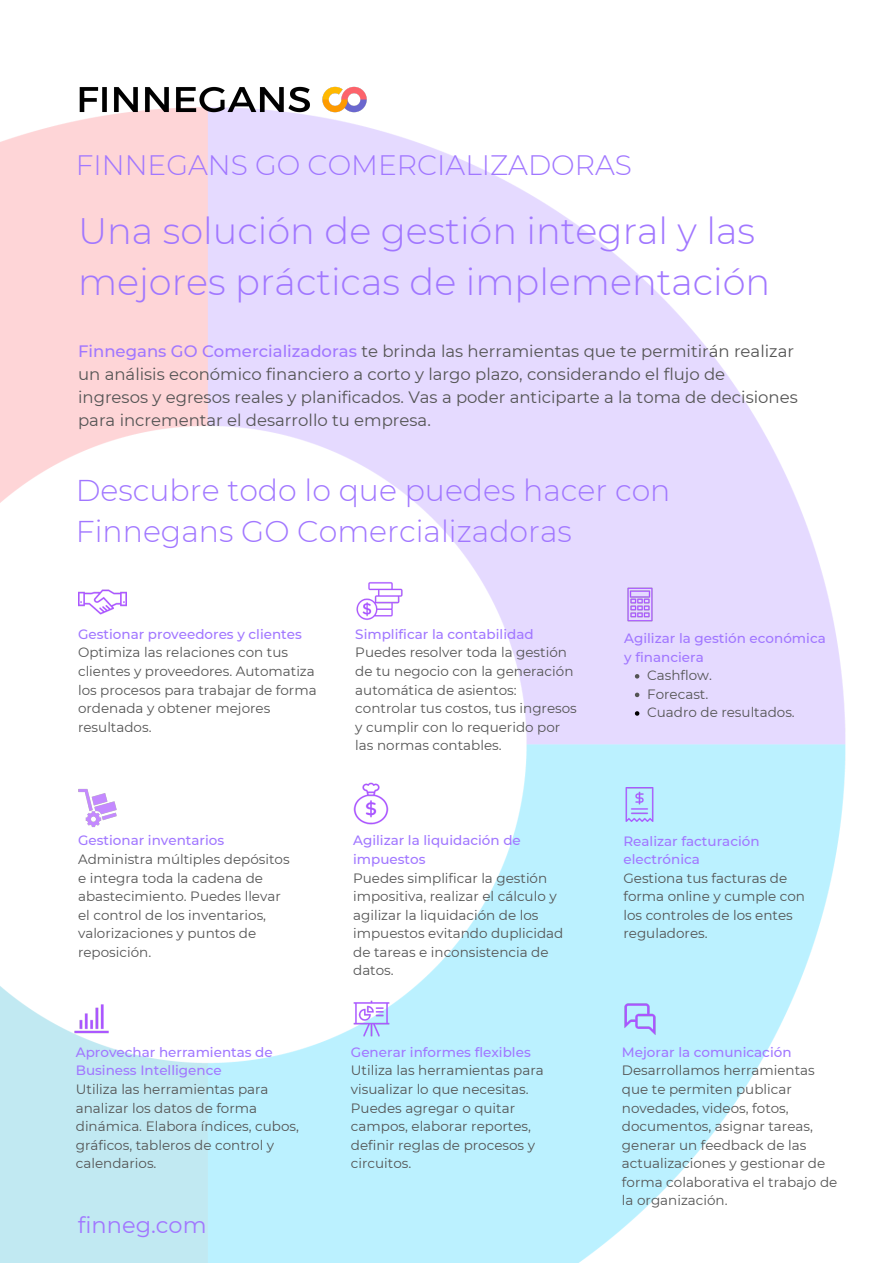
<style>
.page{position:relative;width:893px;height:1263px;background:#fff}
.page>*{position:absolute;margin:0;border:0;box-sizing:border-box;transform-origin:0 0}
.t1{font:300 36.75px/51.4px "Montserrat";color:#a177ff}
.t2{font:300 30px/41.6px "Montserrat";color:#a177ff}
.t3{font:300 28.12px "Montserrat";color:#a177ff}
.t4{font:22.5px "Montserrat";color:#a177ff}
.t5{font:16.5px/23.1px "Montserrat";color:#545454}
.t6{font:13.5px/18.6px "Montserrat";color:#545454}
.t7{font:500 13.5px/18.6px "Montserrat";color:#a177ff}
.s1{font-weight:500;color:#a177ff}
</style>
<div class="page">
<img style="left:0;top:128px;width:846px;height:1135px">
<img style="left:622px;top:1001px;width:36px;height:36px">
<img style="left:353px;top:1001px;width:36px;height:36px">
<img style="left:74px;top:1001px;width:37px;height:37px">
<img style="left:618px;top:783px;width:42px;height:43px">
<img style="left:355px;top:577px;width:49px;height:48px">
<img style="left:78px;top:578px;width:48px;height:48px">
<img style="left:347px;top:779px;width:48px;height:49px">
<img style="left:47px;top:86px;width:322px;height:42px">
<img style="left:622px;top:586px;width:36px;height:36px">
<svg style="left:635px;top:674px;width:4px;height:4px"></svg>
<svg style="left:635px;top:693px;width:4px;height:4px"></svg>
<svg style="left:635px;top:711px;width:4px;height:5px"></svg>
<img style="left:78px;top:788px;width:39px;height:39px">
<h3 class="t3" style="left:76px;top:147px;width:557px">FINNEGANS GO COMERCIALIZADORAS</h3>
<h1 class="t1" style="left:78px;top:205px;width:694px">Una solución de gestión integral y las mejores prácticas de implementación</h1>
<p class="t5" style="left:78px;top:340px;width:721px"><span class="s1">Finnegans GO Comercializadoras</span> te brinda las herramientas que te permitirán realizar un análisis económico financiero a corto y largo plazo, considerando el flujo de ingresos y egresos reales y planificados. Vas a poder anticiparte a la toma de decisiones para incrementar el desarrollo tu empresa.</p>
<h2 class="t2" style="left:76px;top:469px;width:596px">Descubre todo lo que puedes hacer con<br>Finnegans GO Comercializadoras</h2>
<p class="t7" style="left:78px;top:625px;width:225px">Gestionar proveedores y clientes</p>
<p class="t6" style="left:78px;top:643px;width:240px">Optimiza las relaciones con tus clientes y proveedores. Automatiza los procesos para trabajar de forma ordenada y obtener mejores resultados.</p>
<p class="t7" style="left:78px;top:831px;width:148px">Gestionar inventarios</p>
<p class="t6" style="left:78px;top:850px;width:213px">Administra múltiples depósitos e integra toda la cadena de abastecimiento. Puedes llevar el control de los inventarios, valorizaciones y puntos de reposición.</p>
<p class="t7" style="left:76px;top:1042px;width:198px">Aprovechar herramientas de<br>Business Intelligence</p>
<p class="t6" style="left:76px;top:1080px;width:225px">Utiliza las herramientas para analizar los datos de forma dinámica. Elabora índices, cubos, gráficos, tableros de control y calendarios.</p>
<h3 class="t4" style="left:78px;top:1211px;width:130px">finneg.com</h3>
<p class="t7" style="left:355px;top:625px;width:180px">Simplificar la contabilidad</p>
<p class="t6" style="left:355px;top:643px;width:223px">Puedes resolver toda la gestión de tu negocio con la generación automática de asientos: controlar tus costos, tus ingresos y cumplir con lo requerido por las normas contables.</p>
<p class="t7" style="left:353px;top:831px;width:169px">Agilizar la liquidación de impuestos</p>
<p class="t6" style="left:353px;top:868px;width:212px">Puedes simplificar la gestión impositiva, realizar el cálculo y agilizar la liquidación de los impuestos evitando duplicidad de tareas e inconsistencia de datos.</p>
<p class="t7" style="left:351px;top:1042px;width:181px">Generar informes flexibles</p>
<p class="t6" style="left:351px;top:1061px;width:194px">Utiliza las herramientas para visualizar lo que necesitas.<br>Puedes agregar o quitar campos, elaborar reportes, definir reglas de procesos y circuitos.</p>
<p class="t7" style="left:624px;top:629px;width:203px">Agilizar la gestión económica y financiera</p>
<p class="t6" style="left:647px;top:666px;width:149px">Cashflow.<br>Forecast.<br>Cuadro de resultados.</p>
<p class="t7" style="left:623px;top:831px;width:138px">Realizar facturación electrónica</p>
<p class="t6" style="left:623px;top:868px;width:183px">Gestiona tus facturas de forma online y cumple con los controles de los entes reguladores.</p>
<p class="t7" style="left:622px;top:1042px;width:171px">Mejorar la comunicación</p>
<p class="t6" style="left:622px;top:1061px;width:217px">Desarrollamos herramientas que te permiten publicar novedades, videos, fotos, documentos, asignar tareas, generar un feedback de las actualizaciones y gestionar de forma colaborativa el trabajo de la organización.</p>
</div>
